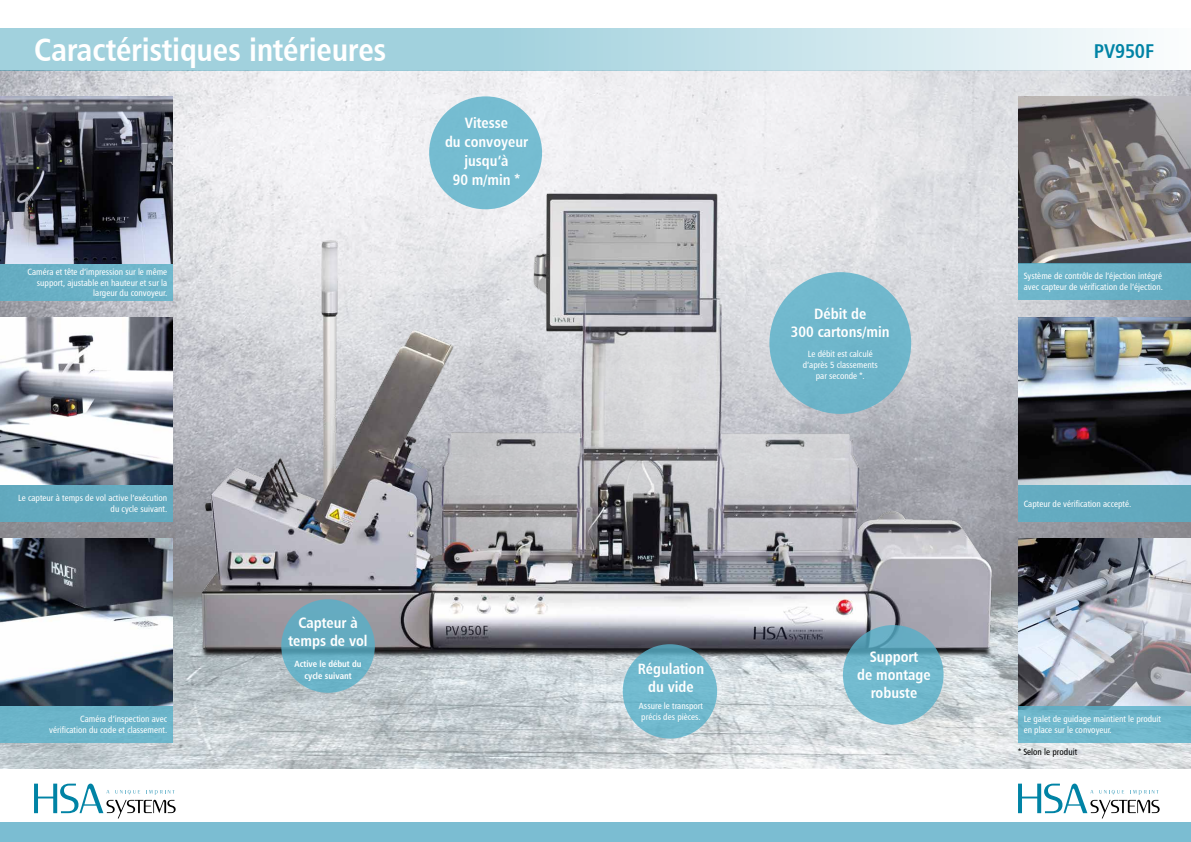
<style>
.page{position:relative;width:1191px;height:842px;background:#fff}
.page>*{position:absolute;margin:0;border:0;box-sizing:border-box;transform-origin:0 0}
.t1{font:32px "Humanist 777 BT Bold Condensed B";letter-spacing:-.01em;color:#fff}
.t2{font:20px "Humanist 777 BT Bold Condensed B";letter-spacing:-.005em;color:#0083a5}
.t3{font:15px/18px "Humanist 777 BT Bold Condensed B";color:#fff;text-align:center}
.t4{font:9px/10.8px "Humanist 777 BT Roman Condensed B";color:#fff}
.t5{font:9px/12px "Humanist 777 BT Bold Condensed B";color:#fff;text-align:center}
.t6{font:9px "Humanist 777 BT Roman Condensed B";color:#000}
</style>
<div class="page">
<img style="left:0;top:71px;width:1191px;height:697px">
<svg style="left:1018px;top:784px;width:141px;height:34px"></svg>
<svg style="left:34px;top:784px;width:142px;height:34px"></svg>
<div style="left:0;top:822px;width:1191px;height:20px;background:#7bbdd2"></div>
<svg style="left:0;top:28px;width:1191px;height:43px;background:#bbdde6"></svg>
<img style="left:0;top:317px;width:173px;height:168px">
<img style="left:0;top:96px;width:173px;height:168px">
<img style="left:0;top:539px;width:173px;height:167px">
<img style="left:1018px;top:317px;width:173px;height:168px">
<img style="left:176px;top:177px;width:838px;height:498px">
<img style="left:1018px;top:96px;width:173px;height:167px">
<img style="left:1018px;top:539px;width:173px;height:167px">
<div style="left:769px;top:272px;width:142px;height:142px;background:#6fb6cb;border-radius:50%"></div>
<svg style="left:281px;top:599px;width:94px;height:94px;background:#65abc0"></svg>
<div style="left:429px;top:96px;width:113px;height:113px;background:#75bcd1;border-radius:50%"></div>
<svg style="left:843px;top:625px;width:100px;height:100px;background:#6bb3c8"></svg>
<div style="left:0;top:706px;width:173px;height:37px;background:#6cb5ca"></div>
<div style="left:1018px;top:706px;width:173px;height:37px;background:#70b8cc"></div>
<div style="left:0;top:485px;width:173px;height:37px;background:#62aabf"></div>
<div style="left:1018px;top:485px;width:173px;height:37px;background:#62aabf"></div>
<div style="left:0;top:264px;width:173px;height:36px;background:#6bb2c8"></div>
<div style="left:1018px;top:263px;width:173px;height:37px;background:#6ab1c7"></div>
<svg style="left:623px;top:644px;width:94px;height:94px;background:#6eb6cb"></svg>
<h1 class="t1" style="left:34px;top:30px;width:354px">Caractéristiques intérieures</h1>
<h2 class="t2" style="left:1093px;top:39px;width:62px">PV950F</h2>
<h3 class="t3" style="left:445px;top:113px;width:85px;line-height:19px">Vitesse<br>du convoyeur jusqu’à<br>90 m/min *</h3>
<p class="t4" style="left:27px;top:266px;width:141px;text-align:right">Caméra et tête d’impression sur le même support, ajustable en hauteur et sur la largeur du convoyeur.</p>
<p class="t4" style="left:1023px;top:270px;width:141px">Système de contrôle de l’éjection intégré avec capteur de vérification de l’éjection.</p>
<h3 class="t3" style="left:791px;top:304px;width:100px">Débit de<br>300 cartons/min</h3>
<p class="t4" style="left:803px;top:348px;width:76px;text-align:center">Le débit est calculé d’après 5 classements par seconde *.</p>
<p class="t4" style="left:18px;top:492px;width:150px;text-align:right">Le capteur à temps de vol active l’exécution du cycle suivant.</p>
<p class="t4" style="left:1023px;top:498px;width:109px">Capteur de vérification accepté.</p>
<p class="t4" style="left:49px;top:713px;width:119px;text-align:right">Caméra d’inspection avec vérification du code et classement.</p>
<h3 class="t3" style="left:288px;top:613px;width:81px">Capteur à temps de vol</h3>
<p class="t5" style="left:294px;top:657px;width:68px">Active le début du cycle suivant</p>
<h3 class="t3" style="left:638px;top:660px;width:68px">Régulation du vide</h3>
<p class="t4" style="left:639px;top:700px;width:66px">Assure le transport précis des pièces.</p>
<h3 class="t3" style="left:857px;top:647px;width:75px">Support<br>de montage robuste</h3>
<p class="t4" style="left:1023px;top:713px;width:139px">Le galet de guidage maintient le produit en place sur le convoyeur.</p>
<p class="t6" style="left:1018px;top:746px;width:61px">* Selon le produit</p>
</div>
